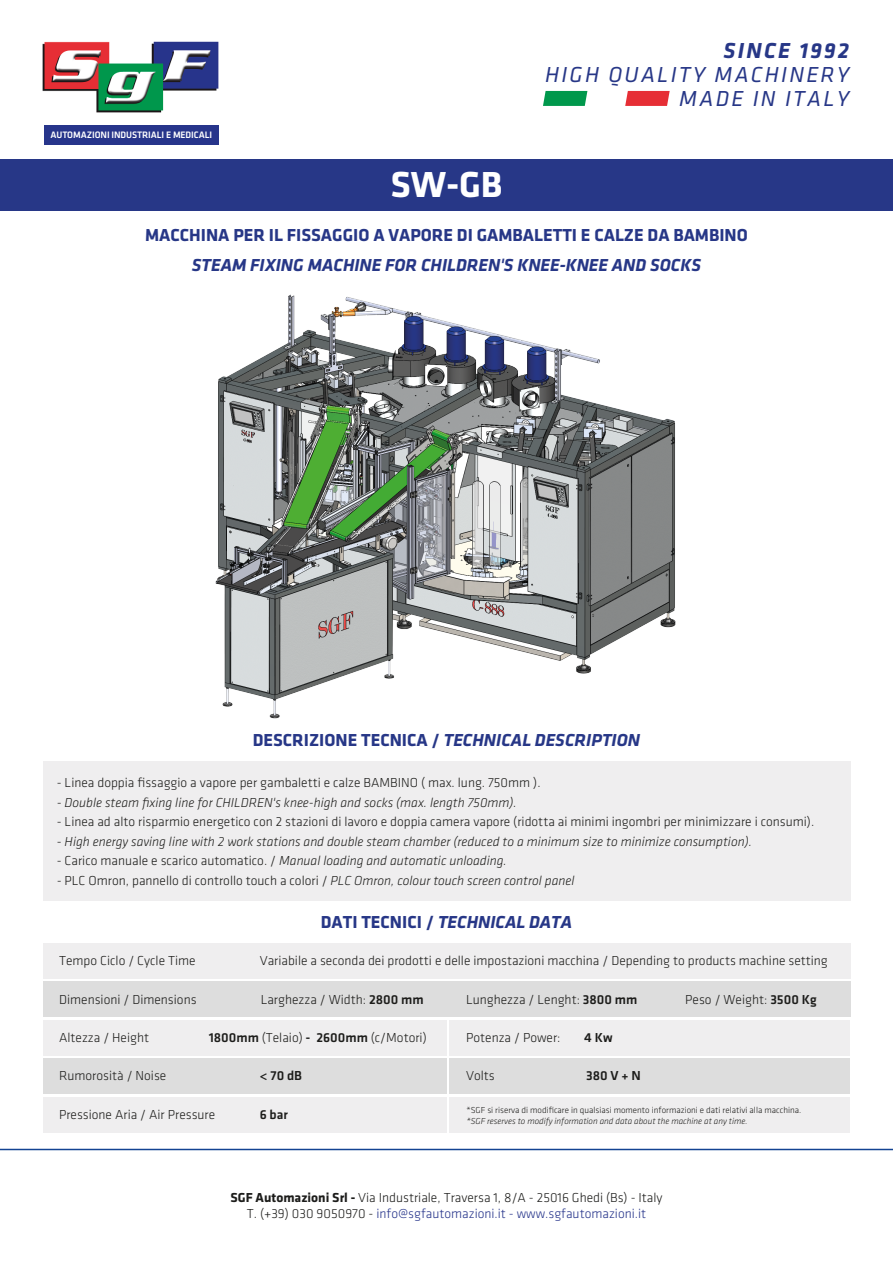
<style>
.page{position:relative;width:893px;height:1263px;background:#fff}
.page>*{position:absolute;margin:0;border:0;box-sizing:border-box;transform-origin:0 0}
.t1{font:700 37.5px "Klavika";color:#fff}
.t2{font:italic 22.5px/24px "Klavika";letter-spacing:.1em;color:#273787;text-align:right}
.t3{font:italic 700 22.5px "Klavika";letter-spacing:.1em;color:#273787}
.t4{font:italic 700 18px "Klavika";color:#273787}
.t5{font:700 18px "Klavika";color:#273787}
.t6{font:300 13.5px/16.2px "Klavika";color:#1d1d1b;text-align:center}
.t7{font:italic 300 13.5px "Klavika";color:#1d1d1b}
.t8{font:500 13.5px "Klavika";color:#1d1d1b}
.t9{font:500 9.75px "Klavika";letter-spacing:-.01em;color:#fff}
.t10{font:300 9px "Klavika";color:#1d1d1b}
.t11{font:italic 300 9px "Klavika";color:#1d1d1b}
.s1{font-style:normal}
.s2{font-style:italic}
.s3{font-weight:500}
.s4{font-weight:700}
.s5{color:#27358b}
</style>
<div class="page">
<div style="left:43px;top:1020px;width:404px;height:35px;background:#efeeef"></div>
<div style="left:450px;top:1020px;width:400px;height:35px;background:#efeeef"></div>
<div style="left:43px;top:1058px;width:404px;height:36px;background:#ddd"></div>
<div style="left:450px;top:1058px;width:400px;height:36px;background:#ddd"></div>
<div style="left:43px;top:1097px;width:404px;height:35px;background:#efeeef"></div>
<div style="left:450px;top:1097px;width:400px;height:35px;background:#efeeef"></div>
<div style="left:43px;top:761px;width:807px;height:139px;background:#efeeef"></div>
<div style="left:0;top:159px;width:893px;height:51px;background:#273787"></div>
<img style="left:42px;top:41px;width:177px;height:72px">
<div style="left:44px;top:125px;width:175px;height:19px;background:#27358b"></div>
<hr style="left:0;top:1149px;width:893px;height:1px;background:#134392">
<div style="left:43px;top:943px;width:807px;height:35px;background:#efeeef"></div>
<div style="left:43px;top:981px;width:807px;height:36px;background:#ddd"></div>
<svg style="left:543px;top:91px;width:44px;height:15px"></svg>
<svg style="left:625px;top:91px;width:45px;height:15px"></svg>
<img style="left:216px;top:294px;width:460px;height:424px">
<p class="t9" style="left:51px;top:129px;width:163px">AUTOMAZIONI INDUSTRIALI E MEDICALI</p>
<h1 class="t1" style="left:391px;top:164px;width:113px">SW-GB</h1>
<h2 class="t3" style="left:723px;top:38px;width:127px">SINCE 1992</h2>
<h2 class="t2" style="left:545px;top:63px;width:305px">HIGH QUALITY MACHINERY<br>MADE IN ITALY</h2>
<h3 class="t5" style="left:145px;top:226px;width:604px">MACCHINA PER IL FISSAGGIO A VAPORE DI GAMBALETTI E CALZE DA BAMBINO</h3>
<h3 class="t4" style="left:192px;top:256px;width:511px">STEAM FIXING MACHINE FOR CHILDREN'S KNEE-KNEE AND SOCKS</h3>
<h3 class="t4" style="left:253px;top:730px;width:389px"><span class="s1">DESCRIZIONE TECNICA /</span> TECHNICAL DESCRIPTION</h3>
<p class="t6" style="left:57px;top:775px;width:485px">- Linea doppia fissaggio a vapore per gambaletti e calze BAMBINO ( max. lung. 750mm ).</p>
<p class="t7" style="left:57px;top:795px;width:461px">- Double steam fixing line for CHILDREN's knee-high and socks (max. length 750mm).</p>
<p class="t6" style="left:57px;top:814px;width:759px">- Linea ad alto risparmio energetico con 2 stazioni di lavoro e doppia camera vapore (ridotta ai minimi ingombri per minimizzare i consumi).</p>
<p class="t7" style="left:57px;top:834px;width:697px"><span class="s1">-</span> High energy saving line with 2 work stations and double steam chamber (reduced to a minimum size to minimize consumption).</p>
<p class="t7" style="left:57px;top:854px;width:451px"><span class="s1">- Carico manuale e scarico automatico. /</span> Manual loading and automatic unloading.</p>
<p class="t6" style="left:57px;top:873px;width:519px"><span class="s2">-</span> PLC Omron, pannello di controllo touch a colori / <span class="s2">PLC Omron, colour touch screen control panel</span></p>
<h3 class="t4" style="left:321px;top:912px;width:253px"><span class="s1">DATI TECNICI /</span> TECHNICAL DATA</h3>
<p class="t6" style="left:59px;top:953px;width:138px">Tempo Ciclo / Cycle Time</p>
<p class="t6" style="left:260px;top:953px;width:570px">Variabile a seconda dei prodotti e delle impostazioni macchina / Depending to products machine setting</p>
<p class="t6" style="left:59px;top:991px;width:139px">Dimensioni / Dimensions</p>
<p class="t6" style="left:261px;top:991px;width:165px">Larghezza / Width: <span class="s3">2800 mm</span></p>
<p class="t6" style="left:466px;top:991px;width:173px">Lunghezza / Lenght: <span class="s3">3800 mm</span></p>
<p class="t6" style="left:685px;top:991px;width:133px">Peso / Weight: <span class="s3">3500 Kg</span></p>
<p class="t6" style="left:59px;top:1030px;width:92px">Altezza / Height</p>
<p class="t6" style="left:209px;top:1030px;width:220px"><span class="s3">1800mm</span> (Telaio) <span class="s3">- 2600mm</span> (c/Motori)</p>
<p class="t6" style="left:466px;top:1030px;width:96px">Potenza / Power:</p>
<p class="t8" style="left:584px;top:1030px;width:30px">4 Kw</p>
<p class="t6" style="left:59px;top:1068px;width:109px">Rumorosità / Noise</p>
<p class="t8" style="left:260px;top:1068px;width:44px">&lt; 70 dB</p>
<p class="t6" style="left:466px;top:1068px;width:30px">Volts</p>
<p class="t8" style="left:586px;top:1068px;width:56px">380 V + N</p>
<p class="t6" style="left:59px;top:1107px;width:158px">Pressione Aria / Air Pressure</p>
<p class="t8" style="left:260px;top:1107px;width:30px">6 bar</p>
<p class="t10" style="left:466px;top:1105px;width:336px">*SGF si riserva di modificare in qualsiasi momento informazioni e dati relativi alla macchina.</p>
<p class="t11" style="left:466px;top:1116px;width:283px">*SGF reserves to modify information and data about the machine at any time.</p>
<p class="t6" style="left:230px;top:1189px;width:434px"><span class="s4">SGF Automazioni Srl -</span> Via Industriale, Traversa 1, 8/A - 25016 Ghedi (Bs) - Italy<br>T. (+39) 030 9050970 - <span class="s5">info@sgfautomazioni.it - www.sgfautomazioni.it</span></p>
</div>
